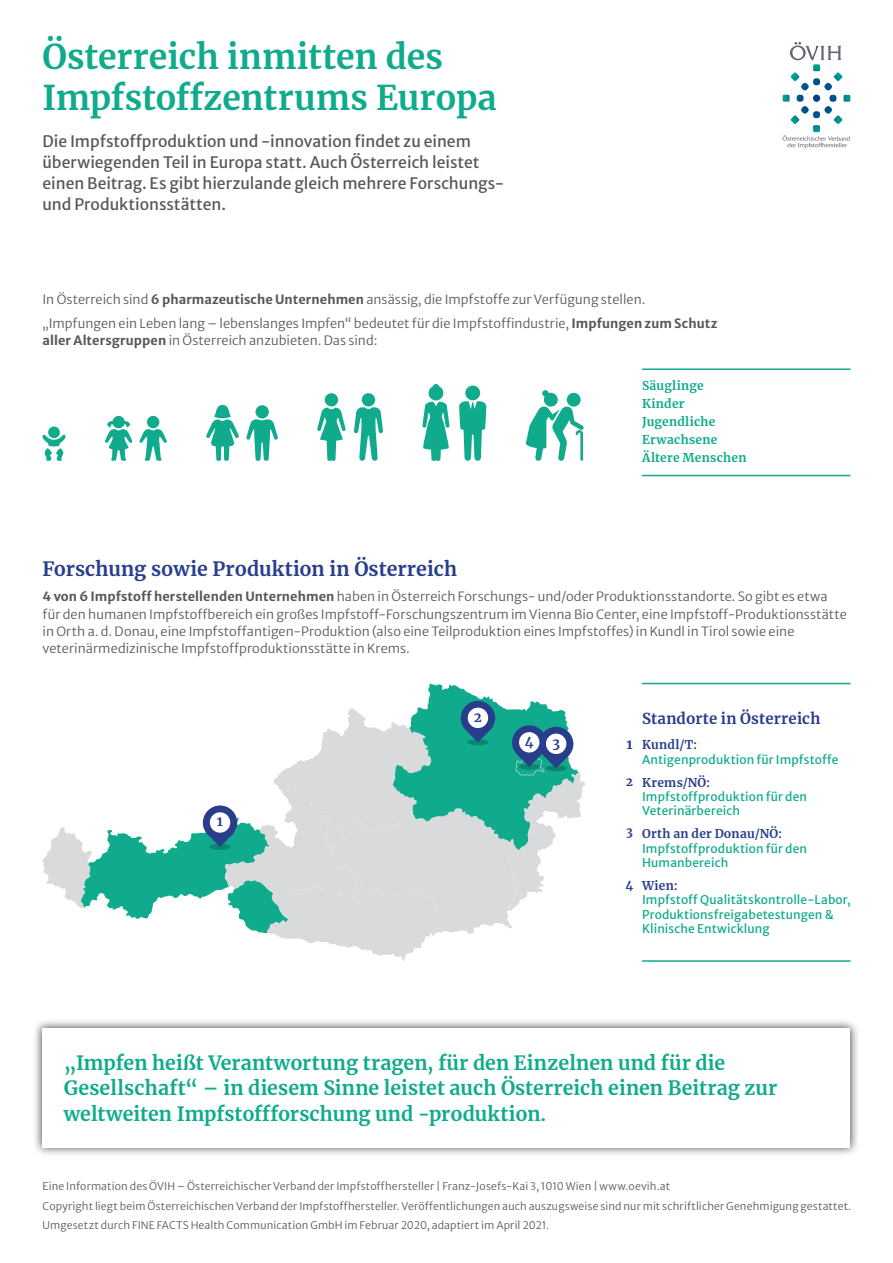
<style>
.page{position:relative;width:893px;height:1263px;background:#fff}
.page>*{position:absolute;margin:0;border:0;box-sizing:border-box;transform-origin:0 0}
.t1{font:700 33.75px/40.5px "Merriweather";color:#10ab8d}
.t2{font:700 19.5px/25.5px "Merriweather";letter-spacing:.005em;color:#10ab8d}
.t3{font:700 19.5px "Merriweather";letter-spacing:.005em;color:#283e8b}
.t4{font:15.75px/21px "Merriweather Sans";color:#58585a}
.t5{font:700 15px "Merriweather";letter-spacing:.01em;color:#283e8b}
.t6{font:700 13.5px "Merriweather";color:#283e8b}
.t7{font:300 12.75px/17.2px "Merriweather Sans";letter-spacing:.005em;color:#58585a}
.t8{font:12px/14.4px "Merriweather Sans";letter-spacing:.01em;color:#10ab8d}
.t9{font:700 12px/18px "Merriweather";letter-spacing:.02em;color:#10ab8d}
.t10{font:700 12px "Merriweather";letter-spacing:.02em;color:#283e8b}
.t11{font:300 10.5px/19.2px "Merriweather Sans";letter-spacing:.01em;color:#58585a}
.s1{font-weight:700}
</style>
<div class="page">
<div style="left:33px;top:1018px;width:827px;height:139px;background:#000;opacity:.75"></div>
<div style="left:43px;top:1028px;width:807px;height:119px;background:#fff"></div>
<svg style="left:782px;top:42px;width:68px;height:106px"></svg>
<svg style="left:43px;top:684px;width:542px;height:277px"></svg>
<div style="left:210px;top:812px;width:20px;height:21px;background:#fff;border-radius:50%"></div>
<div style="left:468px;top:708px;width:20px;height:20px;background:#fff;border-radius:50%"></div>
<div style="left:546px;top:734px;width:20px;height:20px;background:#fff;border-radius:50%"></div>
<div style="left:519px;top:732px;width:20px;height:20px;background:#fff;border-radius:50%"></div>
<hr style="left:642px;top:683px;width:208px;height:1px;background:#10ab8d">
<hr style="left:642px;top:960px;width:208px;height:2px;background:#10ab8d">
<div style="left:48px;top:426px;width:12px;height:12px;background:#10ab8d;border-radius:50%"></div>
<svg style="left:42px;top:434px;width:24px;height:27px"></svg>
<svg style="left:422px;top:384px;width:28px;height:77px"></svg>
<div style="left:465px;top:385px;width:15px;height:15px;background:#10ab8d;border-radius:50%"></div>
<svg style="left:459px;top:401px;width:27px;height:60px"></svg>
<div style="left:325px;top:393px;width:13px;height:13px;background:#10ab8d;border-radius:50%"></div>
<svg style="left:317px;top:408px;width:29px;height:53px"></svg>
<div style="left:362px;top:393px;width:13px;height:13px;background:#10ab8d;border-radius:50%"></div>
<svg style="left:354px;top:407px;width:29px;height:54px"></svg>
<svg style="left:206px;top:405px;width:33px;height:56px"></svg>
<div style="left:255px;top:405px;width:14px;height:13px;background:#10ab8d;border-radius:50%"></div>
<svg style="left:246px;top:419px;width:32px;height:42px"></svg>
<svg style="left:105px;top:416px;width:27px;height:45px"></svg>
<div style="left:147px;top:416px;width:12px;height:12px;background:#10ab8d;border-radius:50%"></div>
<svg style="left:139px;top:429px;width:28px;height:32px"></svg>
<svg style="left:525px;top:390px;width:59px;height:71px"></svg>
<hr style="left:642px;top:368px;width:208px;height:2px;background:#10ab8d">
<hr style="left:642px;top:475px;width:208px;height:1px;background:#10ab8d">
<h1 class="t1" style="left:43px;top:36px;width:456px">Österreich inmitten des<br>Impfstoffzentrums Europa</h1>
<p class="t4" style="left:43px;top:129px;width:463px">Die Impfstoffproduktion und -innovation findet zu einem überwiegenden Teil in Europa statt. Auch Österreich leistet einen Beitrag. Es gibt hierzulande gleich mehrere Forschungs&shy;und Produktionsstätten.</p>
<p class="t7" style="left:43px;top:287px;width:676px;line-height:23.7px">In Österreich sind <span class="s1">6 pharmazeutische Unternehmen</span> ansässig, die Impfstoffe zur Verfügung stellen. „Impfungen ein Leben lang – lebenslanges Impfen“ bedeutet für die Impfstoffindustrie, <span class="s1">Impfungen zum Schutz</span></p>
<p class="t7" style="left:43px;top:331px;width:336px"><span class="s1">aller Altersgruppen</span> in Österreich anzubieten. Das sind:</p>
<p class="t9" style="left:642px;top:377px;width:106px">Säuglinge<br>Kinder<br>Jugendliche<br>Erwachsene<br>Ältere Menschen</p>
<h2 class="t3" style="left:43px;top:555px;width:416px">Forschung sowie Produktion in Österreich</h2>
<p class="t7" style="left:43px;top:586px;width:806px"><span class="s1">4 von 6 Impfstoff herstellenden Unternehmen</span> haben in Österreich Forschungs- und/oder Produktionsstandorte. So gibt es etwa für den humanen Impfstoffbereich ein großes Impfstoff-Forschungszentrum im Vienna Bio Center, eine Impfstoff-Produktionsstätte in Orth a. d. Donau, eine Impfstoffantigen-Produktion (also eine Teilproduktion eines Impfstoffes) in Kundl in Tirol sowie eine veterinärmedizinische Impfstoffproduktionsstätte in Krems.</p>
<p class="t6" style="left:217px;top:812px;width:8px">1</p>
<p class="t6" style="left:474px;top:707px;width:10px">2</p>
<p class="t5" style="left:642px;top:708px;width:180px">Standorte in Österreich</p>
<p class="t6" style="left:525px;top:732px;width:10px">4</p>
<p class="t6" style="left:552px;top:733px;width:9px">3</p>
<p class="t10" style="left:642px;top:737px;width:57px">Kundl/T:</p>
<p class="t8" style="left:642px;top:751px;width:198px">Antigenproduktion für Impfstoffe</p>
<p class="t10" style="left:642px;top:774px;width:70px">Krems/NÖ:</p>
<p class="t8" style="left:642px;top:788px;width:167px">Impfstoffproduktion für den<br>Veterinärbereich</p>
<p class="t10" style="left:642px;top:826px;width:142px">Orth an der Donau/NÖ:</p>
<p class="t8" style="left:642px;top:840px;width:167px">Impfstoffproduktion für den<br>Humanbereich</p>
<p class="t10" style="left:642px;top:877px;width:37px">Wien:</p>
<p class="t8" style="left:642px;top:891px;width:210px">Impfstoff Qualitätskontrolle-Labor,<br>Produktionsfreigabetestungen &amp;<br>Klinische Entwicklung</p>
<p class="t6" style="left:626px;top:735px;width:8px">1</p>
<p class="t10" style="left:626px;top:773px;width:9px">2</p>
<p class="t10" style="left:626px;top:824px;width:8px">3</p>
<p class="t10" style="left:625px;top:876px;width:9px">4</p>
<h2 class="t2" style="left:64px;top:1049px;width:715px">„Impfen heißt Verantwortung tragen, für den Einzelnen und für die<br>Gesellschaft“ – in diesem Sinne leistet auch Österreich einen Beitrag zur weltweiten Impfstoffforschung und -produktion.</h2>
<p class="t11" style="left:43px;top:1176px;width:810px">Eine Information des ÖVIH – Österreichischer Verband der Impfstoffhersteller | Franz-Josefs-Kai 3, 1010 Wien | www.oevih.at<br>Copyright liegt beim Österreichischen Verband der Impfstoffhersteller. Veröffentlichungen auch auszugsweise sind nur mit schriftlicher Genehmigung gestattet.<br>Umgesetzt durch FINE FACTS Health Communication GmbH im Februar 2020, adaptiert im April 2021.</p>
</div>
